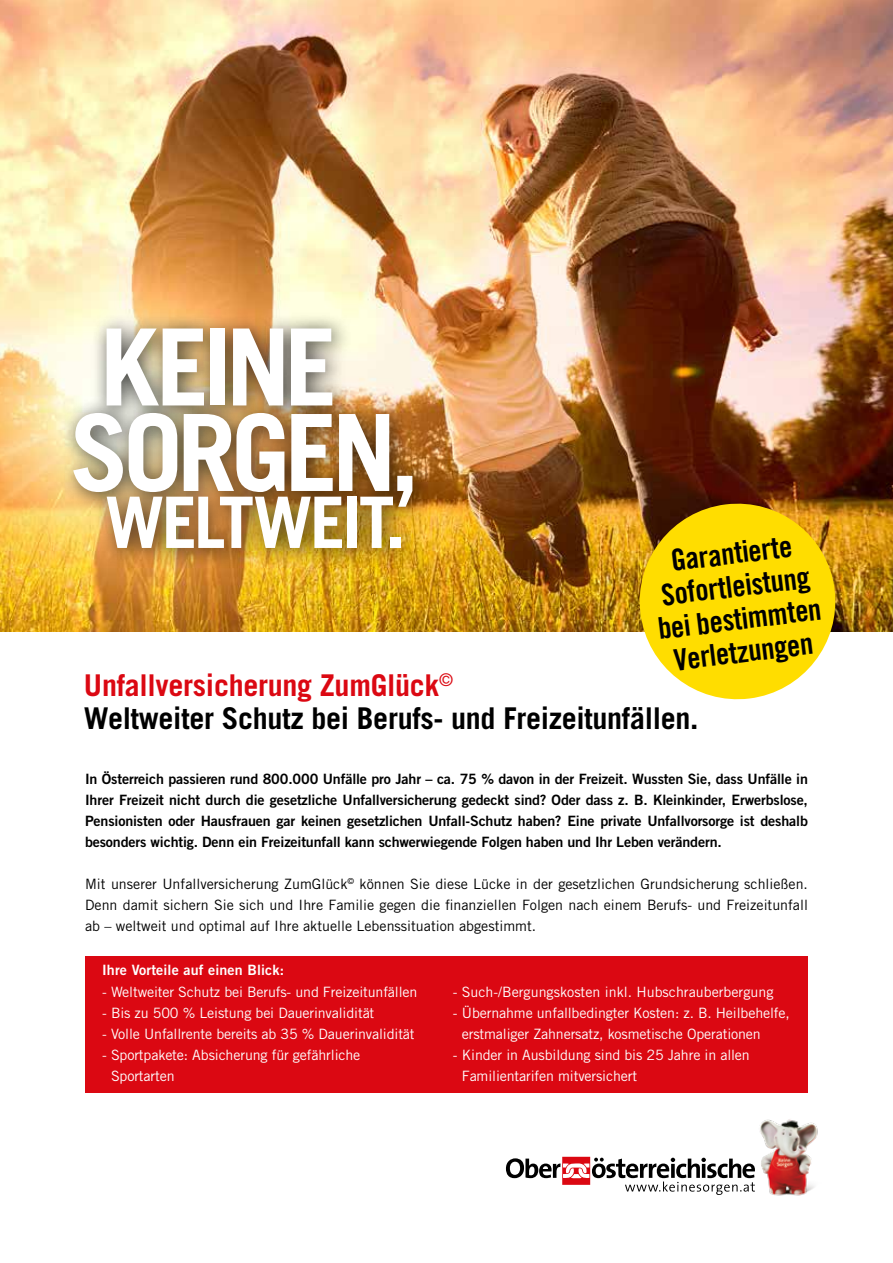
<style>
.page{position:relative;width:893px;height:1263px;background:#fff}
.page>*{position:absolute;margin:0;border:0;box-sizing:border-box;transform-origin:0 0}
.t1{font:700 106.65px/85.5px "Trade Gothic LT Pro";letter-spacing:-.055em;color:#fff}
.t2{font:700 71.1px "Trade Gothic LT Pro";letter-spacing:-.04em;color:#fff}
.t3{font:700 30px/33px "Trade Gothic LT Pro";letter-spacing:-.01em;color:#000}
.t4{font:30px/33px "Trade Gothic Bold Cond Twenty";color:#000;text-align:center}
.t5{font:14.25px/21px "Trade Gothic LT Pro Bd 2";letter-spacing:-.01em;color:#000;text-align:justify}
.t6{font:14.25px/21px "Trade Gothic LT Pro";letter-spacing:-.01em;color:#fff}
.t7{font:14.25px/21px "Trade Gothic LT Pro";color:#000;text-align:justify}
.t8{font:14.25px "Trade Gothic LT Pro Bd 2";letter-spacing:.01em;color:#fff}
.s1{color:#db0812}
</style>
<div class="page">
<img style="left:0;top:0;width:893px;height:632px">
<img style="left:760px;top:1119px;width:58px;height:77px">
<div style="left:562px;top:1157px;width:28px;height:28px;background:#db0812"></div>
<svg style="left:506px;top:1158px;width:249px;height:37px"></svg>
<div style="left:59px;top:312px;width:374px;height:258px;background:#000;opacity:.75"></div>
<div style="left:85px;top:956px;width:723px;height:137px;background:#db0812"></div>
<svg style="left:634px;top:498px;width:207px;height:202px;background:#edcc20"></svg>
<h1 class="t1" style="left:70px;top:323px;width:351px">KEINE<br>SORGEN,</h1>
<h2 class="t2" style="left:105px;top:479px;width:302px">WELTWEIT.</h2>
<h3 class="t4" style="left:648px;top:546px;width:166px;rotate:-7deg">Garantierte<br>Sofortleistung bei bestimmten<br>Verletzungen</h3>
<h3 class="t3" style="left:84px;top:668px;width:616px"><span class="s1">Unfallversicherung ZumGlück</span><sup>©<br></sup>Weltweiter Schutz bei Berufs- und Freizeitunfällen.</h3>
<p class="t5" style="left:85px;top:768px;width:724px">In Österreich passieren rund 800.000 Unfälle pro Jahr – ca. 75 % davon in der Freizeit. Wussten Sie, dass Unfälle in Ihrer Freizeit nicht durch die gesetzliche Unfallversicherung gedeckt sind? Oder dass z. B. Kleinkinder, Erwerbslose, Pensionisten oder Hausfrauen gar keinen gesetzlichen Unfall-Schutz haben? Eine private Unfallvorsorge ist deshalb besonders wichtig. Denn ein Freizeitunfall kann schwerwiegende Folgen haben und Ihr Leben verändern.</p>
<p class="t7" style="left:85px;top:873px;width:724px">Mit unserer Unfallversicherung ZumGlück<sup>©</sup> können Sie diese Lücke in der gesetzlichen Grundsicherung schließen.<br>Denn damit sichern Sie sich und Ihre Familie gegen die finanziellen Folgen nach einem Berufs- und Freizeitunfall ab – weltweit und optimal auf Ihre aktuelle Lebenssituation abgestimmt.</p>
<p class="t8" style="left:102px;top:961px;width:184px">Ihre Vorteile auf einen Blick:</p>
<p class="t6" style="left:102px;top:982px;width:317px">- Weltweiter Schutz bei Berufs- und Freizeitunfällen</p>
<p class="t6" style="left:102px;top:1003px;width:274px">- Bis zu 500 % Leistung bei Dauerinvalidität</p>
<p class="t6" style="left:102px;top:1024px;width:314px">- Volle Unfallrente bereits ab 35 % Dauerinvalidität</p>
<p class="t6" style="left:111px;top:1045px;width:251px;text-indent:-9px">- Sportpakete: Absicherung für gefährliche<br>Sportarten</p>
<p class="t6" style="left:453px;top:982px;width:322px">- Such-/Bergungskosten inkl. Hubschrauberbergung</p>
<p class="t6" style="left:462px;top:1003px;width:329px;text-indent:-9px">- Übernahme unfallbedingter Kosten: z. B. Heilbehelfe, erstmaliger Zahnersatz, kosmetische Operationen</p>
<p class="t6" style="left:462px;top:1045px;width:289px;text-indent:-9px">- Kinder in Ausbildung sind bis 25 Jahre in allen<br>Familientarifen mitversichert</p>
</div>
